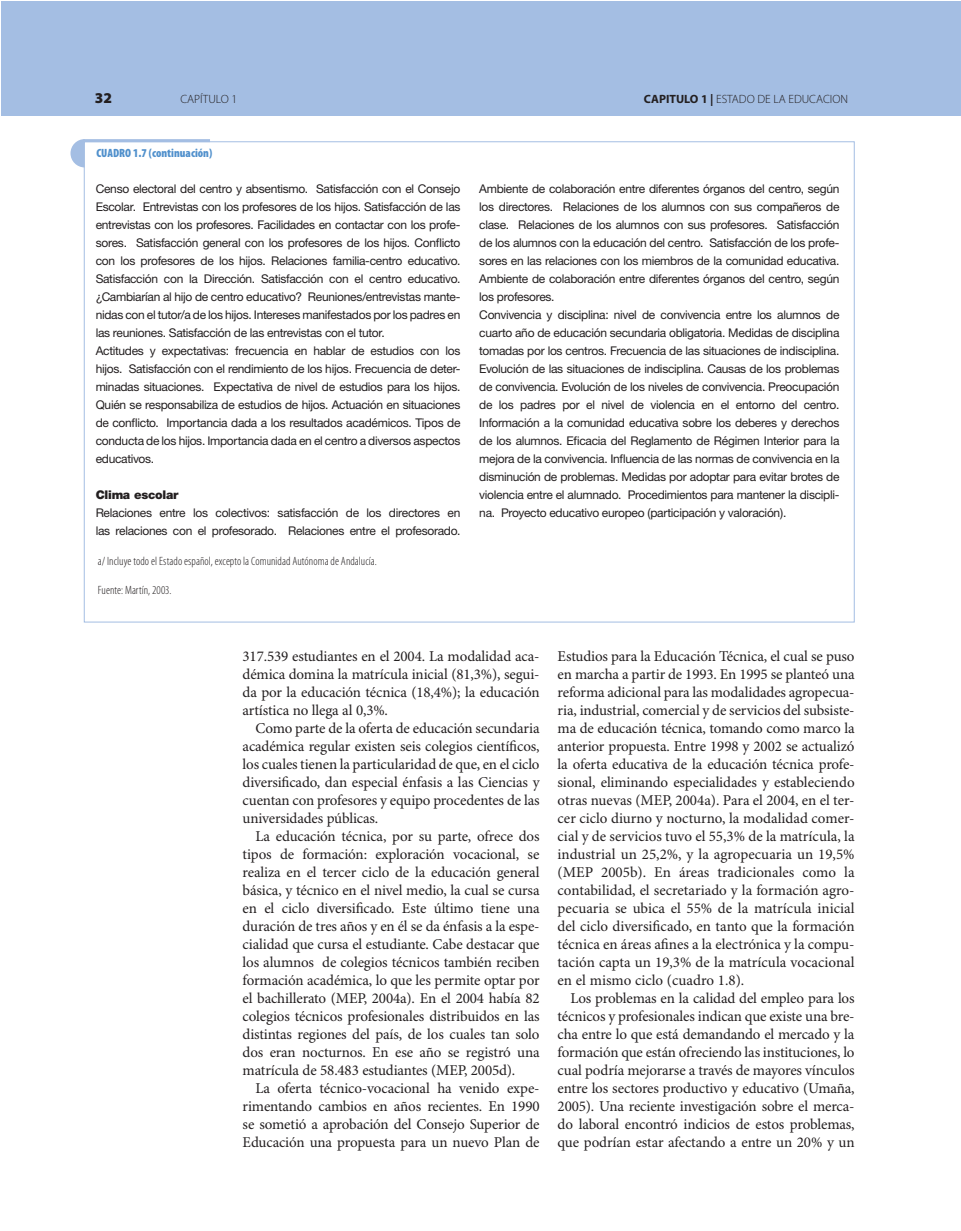
<style>
.page{position:relative;width:961px;height:1231px;background:#fff}
.page>*{position:absolute;margin:0;border:0;box-sizing:border-box;transform-origin:0 0}
.t1{font:15px/18px "Minion Pro";letter-spacing:-.01em;color:#231f20;text-align:justify}
.t2{font:900 15px "Myriad Pro";color:#231f20}
.t3{font:12px/18px "Helvetica Neue";letter-spacing:-.025em;color:#231f20}
.t4{font:300 condensed 12px "Myriad Pro";letter-spacing:.005em;color:#231f20}
.t5{font:300 12px "Myriad Pro";color:#231f20}
.t6{font:900 condensed 12px "Myriad Pro";color:#5090cc}
.t7{font:900 12px "Helvetica Neue";letter-spacing:-.02em;color:#231f20}
.s1{font-weight:700}
</style>
<div class="page">
<div style="left:1px;top:1px;width:938px;height:115px;background:#a4bee3"></div>
<div style="left:940px;top:1px;width:21px;height:115px;background:#a4bee3"></div>
<svg style="left:70px;top:139px;width:15px;height:28px"></svg>
<hr style="left:83px;top:139px;width:127px;height:3px;background:#a4bee3">
<p class="t2" style="left:95px;top:89px;width:19px">32</p>
<p class="t5" style="left:180px;top:92px;width:58px">CAPÍTULO 1</p>
<p class="t5" style="left:644px;top:92px;width:206px"><span class="s1">CAPITULO 1 |</span> ESTADO DE LA EDUCACION</p>
<p class="t6" style="left:96px;top:146px;width:117px">CUADRO 1.7 (continuación)</p>
<p class="t3" style="left:96px;top:180px;width:366px">Censo electoral del centro y absentismo. Satisfacción con el Consejo Escolar. Entrevistas con los profesores de los hijos. Satisfacción de las entrevistas con los profesores. Facilidades en contactar con los profe&shy;sores. Satisfacción general con los profesores de los hijos. Conflicto con los profesores de los hijos. Relaciones familia-centro educativo.<br>Satisfacción con la Dirección. Satisfacción con el centro educativo. ¿Cambiarían al hijo de centro educativo? Reuniones/entrevistas mante&shy;nidas con el tutor/a de los hijos. Intereses manifestados por los padres en las reuniones. Satisfacción de las entrevistas con el tutor.<br>Actitudes y expectativas: frecuencia en hablar de estudios con los hijos. Satisfacción con el rendimiento de los hijos. Frecuencia de deter&shy;minadas situaciones. Expectativa de nivel de estudios para los hijos.<br>Quién se responsabiliza de estudios de hijos. Actuación en situaciones de conflicto. Importancia dada a los resultados académicos. Tipos de conducta de los hijos. Importancia dada en el centro a diversos aspectos educativos.</p>
<p class="t7" style="left:96px;top:488px;width:84px">Clima escolar</p>
<p class="t3" style="left:96px;top:504px;width:366px">Relaciones entre los colectivos: satisfacción de los directores en las relaciones con el profesorado. Relaciones entre el profesorado.</p>
<p class="t4" style="left:98px;top:555px;width:280px">a/ Incluye todo el Estado español, excepto la Comunidad Autónoma de Andalucía.</p>
<p class="t4" style="left:98px;top:583px;width:75px">Fuente: Martín, 2003.</p>
<p class="t3" style="left:479px;top:180px;width:362px">Ambiente de colaboración entre diferentes órganos del centro, según los directores. Relaciones de los alumnos con sus compañeros de clase. Relaciones de los alumnos con sus profesores. Satisfacción de los alumnos con la educación del centro. Satisfacción de los profe&shy;sores en las relaciones con los miembros de la comunidad educativa.<br>Ambiente de colaboración entre diferentes órganos del centro, según los profesores.<br>Convivencia y disciplina: nivel de convivencia entre los alumnos de cuarto año de educación secundaria obligatoria. Medidas de disciplina tomadas por los centros. Frecuencia de las situaciones de indisciplina.<br>Evolución de las situaciones de indisciplina. Causas de los problemas de convivencia. Evolución de los niveles de convivencia. Preocupación de los padres por el nivel de violencia en el entorno del centro.<br>Información a la comunidad educativa sobre los deberes y derechos de los alumnos. Eficacia del Reglamento de Régimen Interior para la mejora de la convivencia. Influencia de las normas de convivencia en la disminución de problemas. Medidas por adoptar para evitar brotes de violencia entre el alumnado. Procedimientos para mantener la discipli&shy;na. Proyecto educativo europeo (participación y valoración).</p>
<p class="t1" style="left:242px;top:648px;width:298px">317.539 estudiantes en el 2004. La modalidad aca&shy;démica domina la matrícula inicial (81,3%), segui&shy;da por la educación técnica (18,4%); la educación artística no llega al 0,3%.</p>
<p class="t1" style="left:242px;top:720px;width:298px;text-indent:13px">Como parte de la oferta de educación secundaria académica regular existen seis colegios científicos, los cuales tienen la particularidad de que, en el ciclo diversificado, dan especial énfasis a las Ciencias y cuentan con profesores y equipo procedentes de las universidades públicas.</p>
<p class="t1" style="left:242px;top:828px;width:298px;text-indent:13px">La educación técnica, por su parte, ofrece dos tipos de formación: exploración vocacional, se realiza en el tercer ciclo de la educación general básica, y técnico en el nivel medio, la cual se cursa en el ciclo diversificado. Este último tiene una duración de tres años y en él se da énfasis a la espe&shy;cialidad que cursa el estudiante. Cabe destacar que los alumnos de colegios técnicos también reciben formación académica, lo que les permite optar por el bachillerato (MEP, 2004a). En el 2004 había 82 colegios técnicos profesionales distribuidos en las distintas regiones del país, de los cuales tan solo dos eran nocturnos. En ese año se registró una matrícula de 58.483 estudiantes (MEP, 2005d).</p>
<p class="t1" style="left:242px;top:1080px;width:298px;text-indent:13px">La oferta técnico-vocacional ha venido expe&shy;rimentando cambios en años recientes. En 1990 se sometió a aprobación del Consejo Superior de Educación una propuesta para un nuevo Plan de</p>
<p class="t1" style="left:557px;top:648px;width:298px">Estudios para la Educación Técnica, el cual se puso en marcha a partir de 1993. En 1995 se planteó una reforma adicional para las modalidades agropecua&shy;ria, industrial, comercial y de servicios del subsiste&shy;ma de educación técnica, tomando como marco la anterior propuesta. Entre 1998 y 2002 se actualizó la oferta educativa de la educación técnica profe&shy;sional, eliminando especialidades y estableciendo otras nuevas (MEP, 2004a). Para el 2004, en el ter&shy;cer ciclo diurno y nocturno, la modalidad comer&shy;cial y de servicios tuvo el 55,3% de la matrícula, la industrial un 25,2%, y la agropecuaria un 19,5% (MEP 2005b). En áreas tradicionales como la contabilidad, el secretariado y la formación agro&shy;pecuaria se ubica el 55% de la matrícula inicial del ciclo diversificado, en tanto que la formación técnica en áreas afines a la electrónica y la compu&shy;tación capta un 19,3% de la matrícula vocacional en el mismo ciclo (cuadro 1.8).</p>
<p class="t1" style="left:557px;top:990px;width:298px;text-indent:13px">Los problemas en la calidad del empleo para los técnicos y profesionales indican que existe una bre&shy;cha entre lo que está demandando el mercado y la formación que están ofreciendo las instituciones, lo cual podría mejorarse a través de mayores vínculos entre los sectores productivo y educativo (Umaña, 2005). Una reciente investigación sobre el merca&shy;do laboral encontró indicios de estos problemas, que podrían estar afectando a entre un 20% y un</p>
</div>
